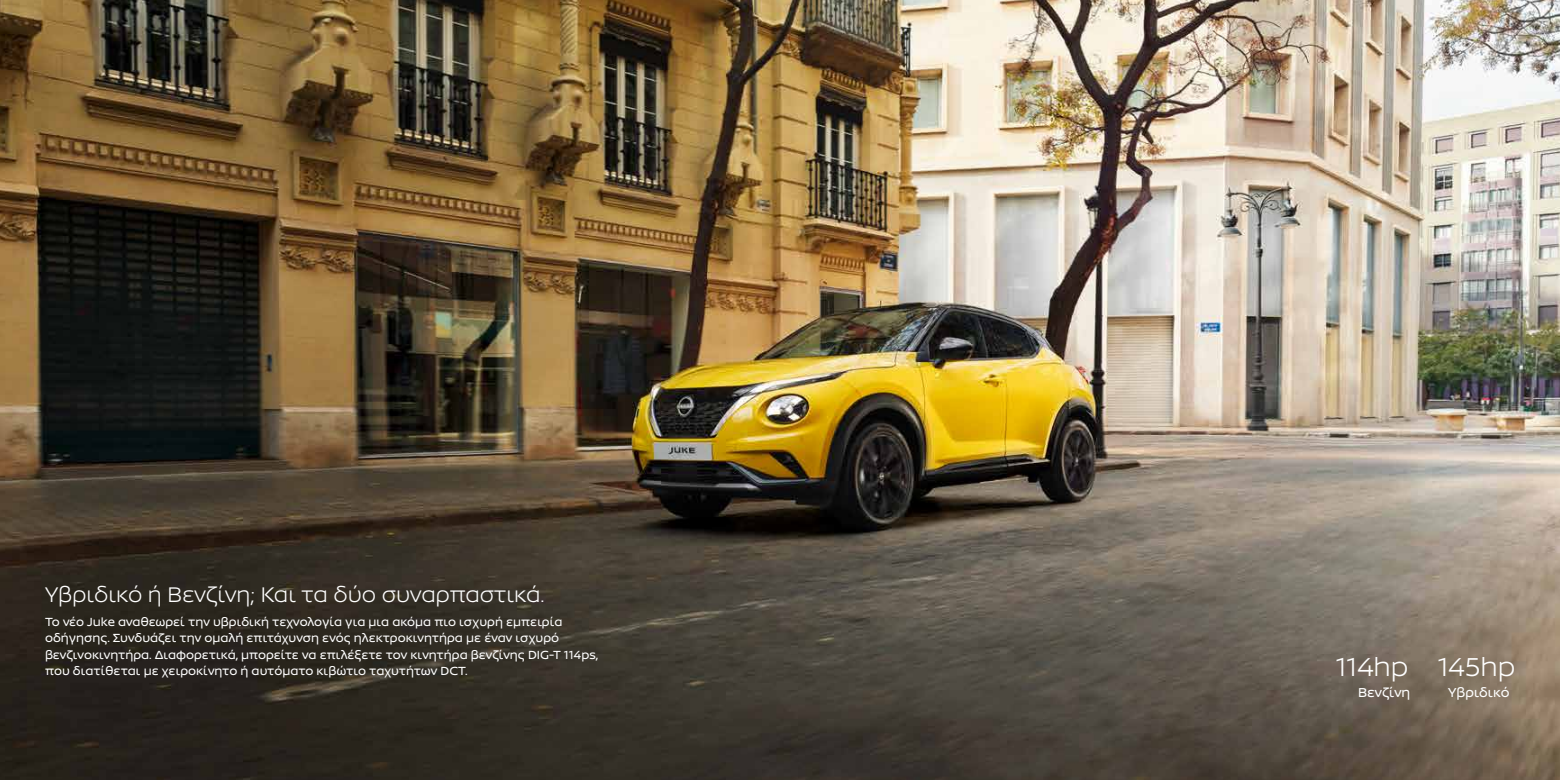
<style>
.page{position:relative;width:1560px;height:780px;background:#fff}
.page>*{position:absolute;margin:0;border:0;box-sizing:border-box;transform-origin:0 0}
.t1{font:300 27.5px "Nissan Brand";color:#fff}
.t2{font:300 22.5px "Nissan Brand";color:#fff}
.t3{font:13.75px "Nissan Brand";color:#fff}
.t4{font:12.5px/16.2px "Nissan Brand";color:#fff}
</style>
<div class="page">
<img style="left:0;top:0;width:1559px;height:780px">
<h2 class="t2" style="left:45px;top:578px;width:501px">Υβριδικό ή Βενζίνη; Και τα δύο συναρπαστικά.</h2>
<p class="t4" style="left:45px;top:613px;width:554px">Το νέο Juke αναθεωρεί την υβριδική τεχνολογία για μια ακόμα πιο ισχυρή εμπειρία οδήγησης. Συνδυάζει την ομαλή επιτάχυνση ενός ηλεκτροκινητήρα με έναν ισχυρό βενζινοκινητήρα. Διαφορετικά, μπορείτε να επιλέξετε τον κινητήρα βενζίνης DIG-T 114ps, που διατίθεται με χειροκίνητο ή αυτόματο κιβώτιο ταχυτήτων DCT.</p>
<h1 class="t1" style="left:1335px;top:647px;width:181px">114hp 145hp</h1>
<p class="t3" style="left:1357px;top:682px;width:54px">Βενζίνη</p>
<p class="t3" style="left:1447px;top:682px;width:63px">Υβριδικό</p>
</div>
